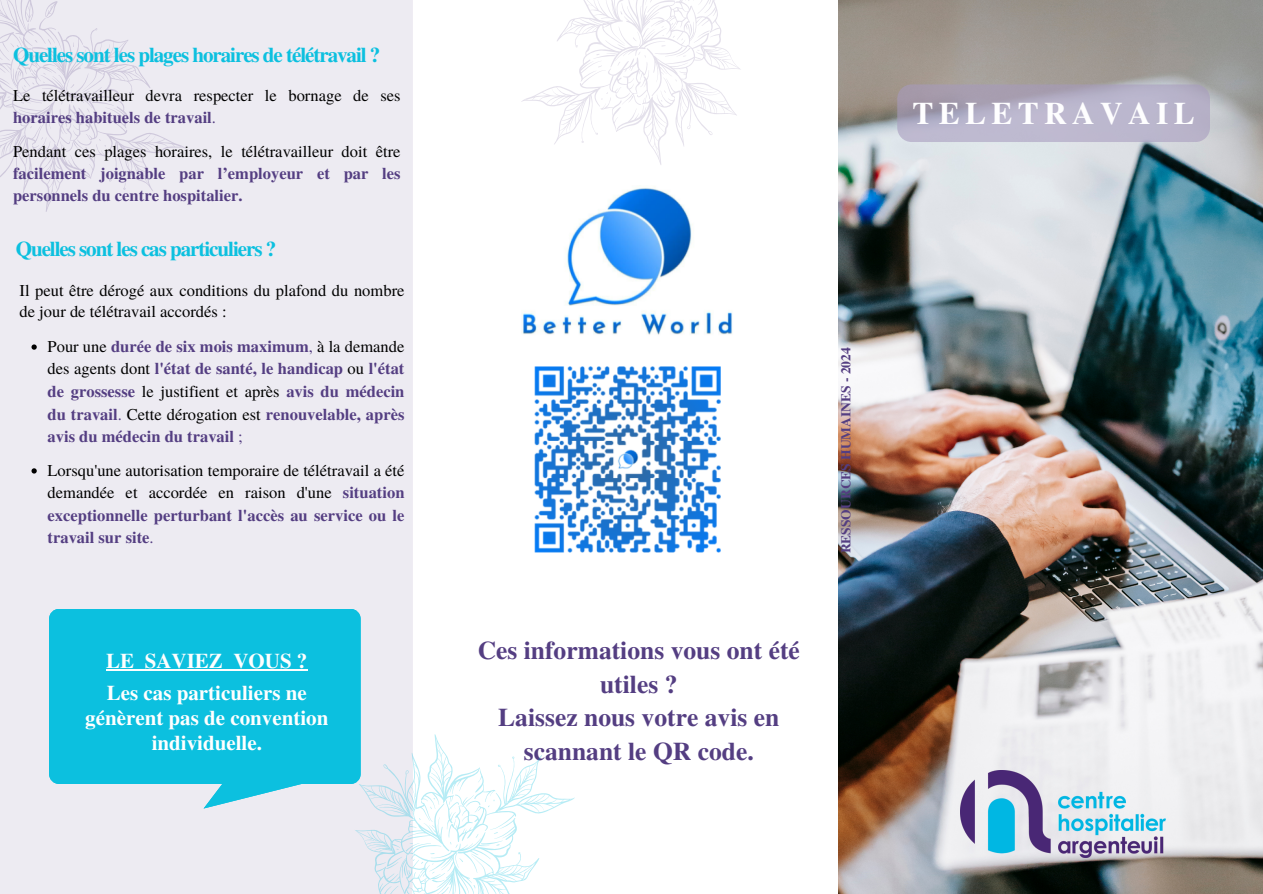
<style>
.page{position:relative;width:1263px;height:894px;background:#fff}
.page>*{position:absolute;margin:0;border:0;box-sizing:border-box;transform-origin:0 0}
.t1{font:700 31.35px "Te X Gyre Termes";letter-spacing:.175em;color:#fefeff}
.t2{font:700 25.5px/33.8px "Te X Gyre Termes";color:#543e82;text-align:center}
.t3{font:700 21px "Te X Gyre Termes";letter-spacing:-.05em;color:#0cc0df}
.t4{font:700 21px/24.8px "Te X Gyre Termes";color:#fff;text-align:center}
.t5{font:700 21px "Te X Gyre Termes";color:#fdfefe}
.t6{font:700 16.5px/22.5px "Te X Gyre Termes";color:#543e82;text-align:justify}
.t7{font:16.5px/22.5px "Te X Gyre Termes";color:#000}
.t8{font:700 13.5px "Te X Gyre Termes";color:#543e82}
.s1{font-weight:700;color:#543e82}
.s2{color:#543e82}
.s3{font-weight:400;color:#000}
.s4{font-weight:400}
</style>
<div class="page">
<svg style="left:521px;top:0;width:220px;height:165px"></svg>
<img style="left:521px;top:186px;width:212px;height:367px">
<div style="left:0;top:0;width:413px;height:893px;background:#edebf2"></div>
<svg style="left:355px;top:734px;width:220px;height:159px"></svg>
<svg style="left:0;top:0;width:186px;height:212px"></svg>
<img style="left:838px;top:0;width:425px;height:893px">
<svg style="left:49px;top:609px;width:312px;height:199px;fill:#0cc0df"></svg>
<div style="left:68px;top:639px;width:278px;height:125px;background:#0cc0df"></div>
<svg style="left:106px;top:669px;width:39px;height:1px"></svg>
<hr style="left:145px;top:669px;width:78px;height:1px;background:#fdfefe">
<hr style="left:233px;top:669px;width:74px;height:1px;background:#fdfefe">
<img style="left:961px;top:770px;width:204px;height:86px">
<svg style="left:897px;top:84px;width:313px;height:58px"></svg>
<svg style="left:32px;top:344px;width:5px;height:5px"></svg>
<svg style="left:32px;top:468px;width:5px;height:5px"></svg>
<h2 class="t3" style="left:13px;top:38px;width:369px">Quelles sont les plages horaires de télétravail ?</h2>
<p class="t7" style="left:13px;top:84px;width:389px;line-height:21.8px">Le télétravailleur devra respecter le bornage de ses <span class="s1">horaires habituels de travail</span><span class="s2">.</span></p>
<p class="t6" style="left:13px;top:140px;width:389px;line-height:21.8px"><span class="s3">Pendant ces plages horaires, le télétravailleur doit être </span>facilement joignable par l’employeur et par les personnels du centre hospitalier.</p>
<p class="t3" style="left:16px;top:232px;width:262px">Quelles sont les cas particuliers ?</p>
<h3 class="t7" style="left:20px;top:278px;width:386px;line-height:21.8px">Il peut être dérogé aux conditions du plafond du nombre de jour de télétravail accordés :</h3>
<h4 class="t6" style="left:48px;top:334px;width:358px"><span class="s3">Pour une</span> durée de six mois maximum<span class="s4">,</span> <span class="s3">à la demande des agents dont</span> l'état de santé, le handicap <span class="s3">ou</span> l'état de grossesse <span class="s3">le justifient et après</span> avis du médecin du travail<span class="s4">.</span> <span class="s3">Cette dérogation est</span> renouvelable, après avis du médecin du travail <span class="s4">;</span></h4>
<p class="t7" style="left:48px;top:458px;width:358px;text-align:justify">Lorsqu'une autorisation temporaire de télétravail a été demandée et accordée en raison d'une <span class="s1">situation exceptionnelle perturbant l'accès au service ou le travail sur site</span><span class="s2">.</span></p>
<h4 class="t5" style="left:106px;top:644px;width:203px">LE SAVIEZ VOUS ?</h4>
<h5 class="t4" style="left:85px;top:679px;width:245px">Les cas particuliers ne génèrent pas de convention individuelle.</h5>
<p class="t1" style="left:912px;top:89px;width:284px">TELETRAVAIL</p>
<h4 class="t2" style="left:478px;top:632px;width:324px">Ces informations vous ont été utiles ?<br>Laissez nous votre avis en scannant le QR code.</h4>
<p class="t8" style="left:835px;top:553px;width:207px;rotate:-90deg">RESSOURCES HUMAINES - 2024</p>
</div>
